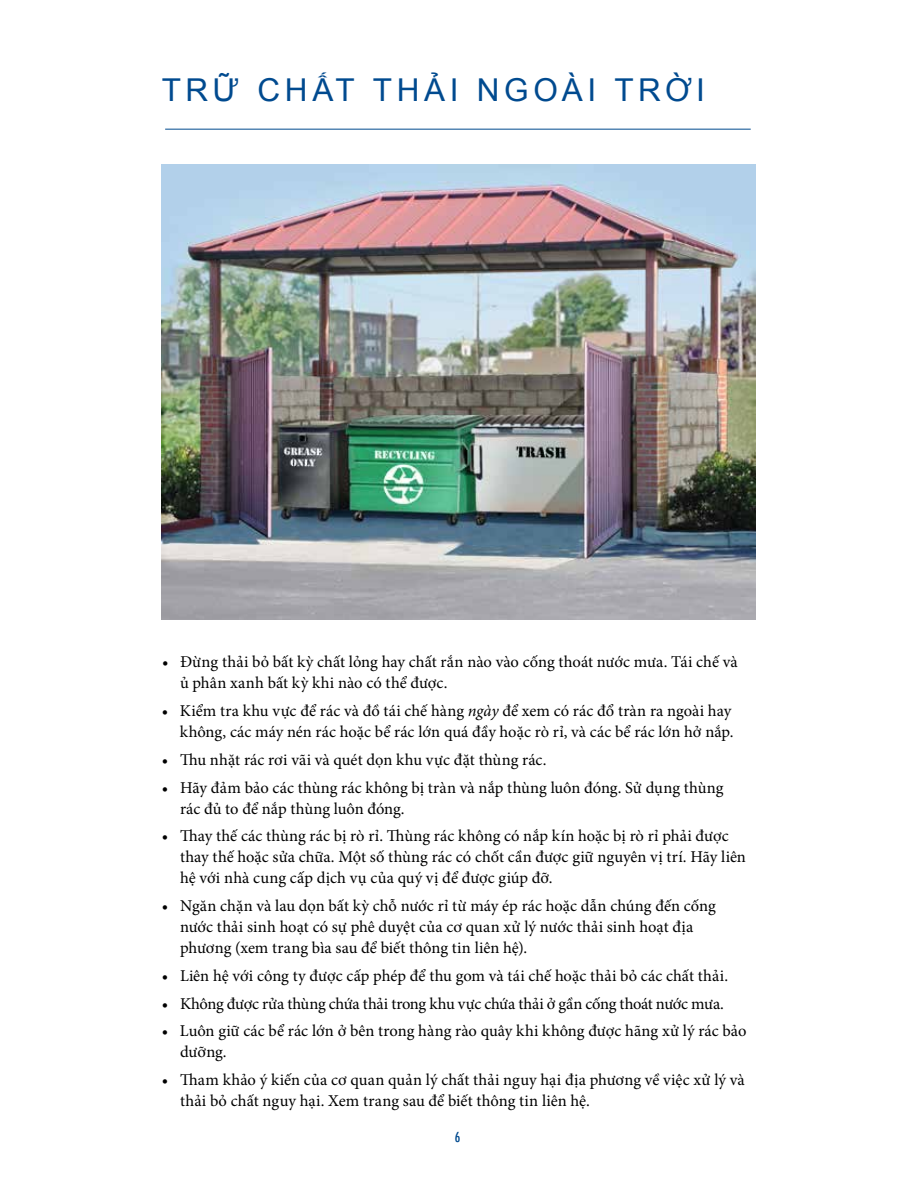
<style>
.page{position:relative;width:918px;height:1188px;background:#fff}
.page>*{position:absolute;margin:0;border:0;box-sizing:border-box;transform-origin:0 0}
.t1{font:31.5px "Arial";letter-spacing:.145em;color:#004a8f}
.t2{font:16.5px/21px "Minion Pro";color:#000}
.t3{font:16.5px "Minion Pro";letter-spacing:-.025em;color:#000}
.t4{font:500 condensed 13.5px "Futura";color:#004a8f}
.s1{font-style:italic}
</style>
<div class="page">
<img style="left:162px;top:164px;width:594px;height:456px">
<hr style="left:165px;top:129px;width:586px;height:1px;background:#004a8f">
<h1 class="t1" style="left:162px;top:68px;width:545px">TRỮ CHẤT THẢI NGOÀI TRỜI</h1>
<p class="t2" style="left:180px;top:652px;width:559px;text-indent:-18px">• Đừng thải bỏ bất kỳ chất lỏng hay chất rắn nào vào cống thoát nước mưa. Tái chế và ủ phân xanh bất kỳ khi nào có thể được.</p>
<p class="t2" style="left:162px;top:700px;width:573px;text-align:right">• Kiểm tra khu vực để rác và đồ tái chế hàng <span class="s1">ngày</span> để xem có rác đổ tràn ra ngoài hay không, các máy nén rác hoặc bể rác lớn quá đầy hoặc rò rỉ, và các bể rác lớn hở nắp.</p>
<p class="t2" style="left:162px;top:749px;width:386px">• Thu nhặt rác rơi vãi và quét dọn khu vực đặt thùng rác.</p>
<p class="t2" style="left:180px;top:777px;width:545px;text-indent:-18px">• Hãy đảm bảo các thùng rác không bị tràn và nắp thùng luôn đóng. Sử dụng thùng rác đủ to để nắp thùng luôn đóng.</p>
<p class="t2" style="left:180px;top:826px;width:567px;text-indent:-18px">• Thay thế các thùng rác bị rò rỉ. Thùng rác không có nắp kín hoặc bị rò rỉ phải được thay thế hoặc sửa chữa. Một số thùng rác có chốt cần được giữ nguyên vị trí. Hãy liên hệ với nhà cung cấp dịch vụ của quý vị để được giúp đỡ.</p>
<p class="t2" style="left:180px;top:895px;width:537px;text-indent:-18px">• Ngăn chặn và lau dọn bất kỳ chỗ nước rỉ từ máy ép rác hoặc dẫn chúng đến cống nước thải sinh hoạt có sự phê duyệt của cơ quan xử lý nước thải sinh hoạt địa phương (xem trang bìa sau để biết thông tin liên hệ).</p>
<p class="t2" style="left:162px;top:965px;width:568px">• Liên hệ với công ty được cấp phép để thu gom và tái chế hoặc thải bỏ các chất thải.</p>
<p class="t3" style="left:162px;top:992px;width:563px">• Không được rửa thùng chứa thải trong khu vực chứa thải ở gần cống thoát nước mưa.</p>
<p class="t2" style="left:180px;top:1021px;width:568px;text-indent:-18px">• Luôn giữ các bể rác lớn ở bên trong hàng rào quây khi không được hãng xử lý rác bảo dưỡng.</p>
<p class="t2" style="left:180px;top:1069px;width:566px;text-indent:-18px">• Tham khảo ý kiến của cơ quan quản lý chất thải nguy hại địa phương về việc xử lý và thải bỏ chất nguy hại. Xem trang sau để biết thông tin liên hệ.</p>
<p class="t4" style="left:455px;top:1128px;width:7px">6</p>
</div>
